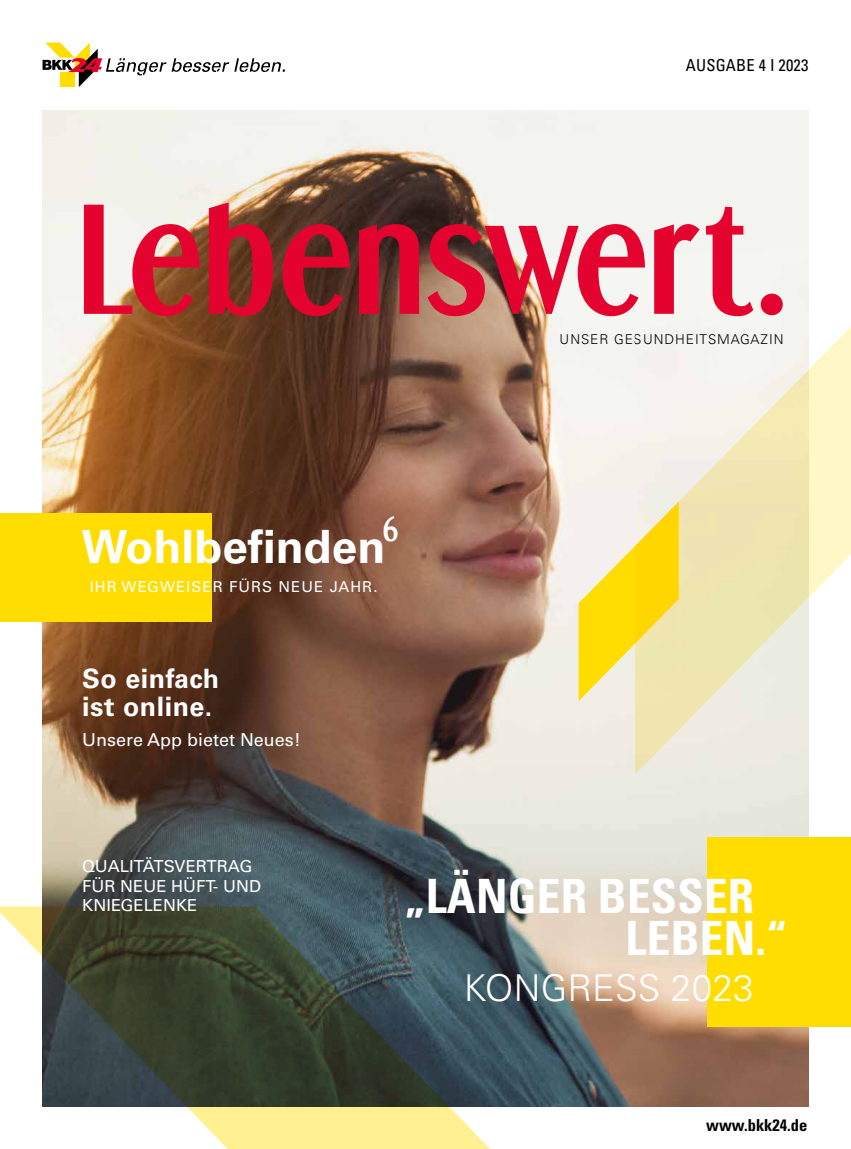
<style>
.page{position:relative;width:851px;height:1149px;background:#fff}
.page>*{position:absolute;margin:0;border:0;box-sizing:border-box;transform-origin:0 0}
.t1{font:700 136.5px "Dream Orphans";letter-spacing:.01em;color:#e4032e}
.t2{font:700 condensed 47.25px/42px "Univers LT Std";letter-spacing:.005em;color:#fff}
.t3{font:700 45.9px "Univers LT Std";color:#fff}
.t4{font:300 36.9px "Univers LT Std";letter-spacing:.005em;color:#fff}
.t5{font:700 31.95px "Dream Orphans";color:#fff}
.t6{font:700 26.7px "Univers LT Std";letter-spacing:.02em;color:#fff}
.t7{font:17.7px "Univers LT Std";color:#fff}
.t8{font:16.5px/19.8px "Univers LT Std";color:#fff}
.t9{font:condensed 16.5px "Univers LT Std";letter-spacing:.01em;color:#000}
.t10{font:700 condensed 16.5px "Univers LT Std";color:#000}
.t11{font:15px "Univers LT Std";letter-spacing:.07em;color:#fff}
.t12{font:300 13.5px "Univers LT Std";letter-spacing:.07em;color:#000}
</style>
<div class="page">
<img style="left:43px;top:110px;width:765px;height:996px">
<svg style="left:43px;top:43px;width:242px;height:44px"></svg>
<div style="left:0;top:512px;width:211px;height:109px;background:#fd0"></div>
<svg style="left:578px;top:501px;width:57px;height:200px;background:#f9e679"></svg>
<svg style="left:635px;top:308px;width:215px;height:466px"></svg>
<svg style="left:0;top:906px;width:513px;height:242px;background:#676f62"></svg>
<div style="left:707px;top:837px;width:143px;height:189px;background:#fd0"></div>
<p class="t9" style="left:685px;top:54px;width:124px">AUSGABE 4 I 2023</p>
<h1 class="t1" style="left:79px;top:173px;width:708px">Lebenswert.</h1>
<p class="t12" style="left:559px;top:331px;width:225px">UNSER GESUNDHEITSMAGAZIN</p>
<h3 class="t5" style="left:382px;top:508px;width:17px">6</h3>
<h3 class="t3" style="left:81px;top:519px;width:305px">Wohlbefinden</h3>
<p class="t11" style="left:90px;top:577px;width:289px">IHR WEGWEISER FÜRS NEUE JAHR.</p>
<h3 class="t6" style="left:82px;top:662px;width:138px">So einfach</h3>
<h3 class="t6" style="left:82px;top:691px;width:132px">ist online.</h3>
<p class="t7" style="left:82px;top:729px;width:220px">Unsere App bietet Neues!</p>
<p class="t8" style="left:82px;top:855px;width:180px">QUALITÄTSVERTRAG<br>FÜR NEUE HÜFT- UND<br>KNIEGELENKE</p>
<h2 class="t2" style="left:625px;top:874px;width:163px;text-indent:-221px">„LÄNGER BESSER<br>LEBEN.“</h2>
<h3 class="t4" style="left:463px;top:964px;width:291px">KONGRESS 2023</h3>
<p class="t10" style="left:706px;top:1114px;width:103px">www.bkk24.de</p>
</div>
